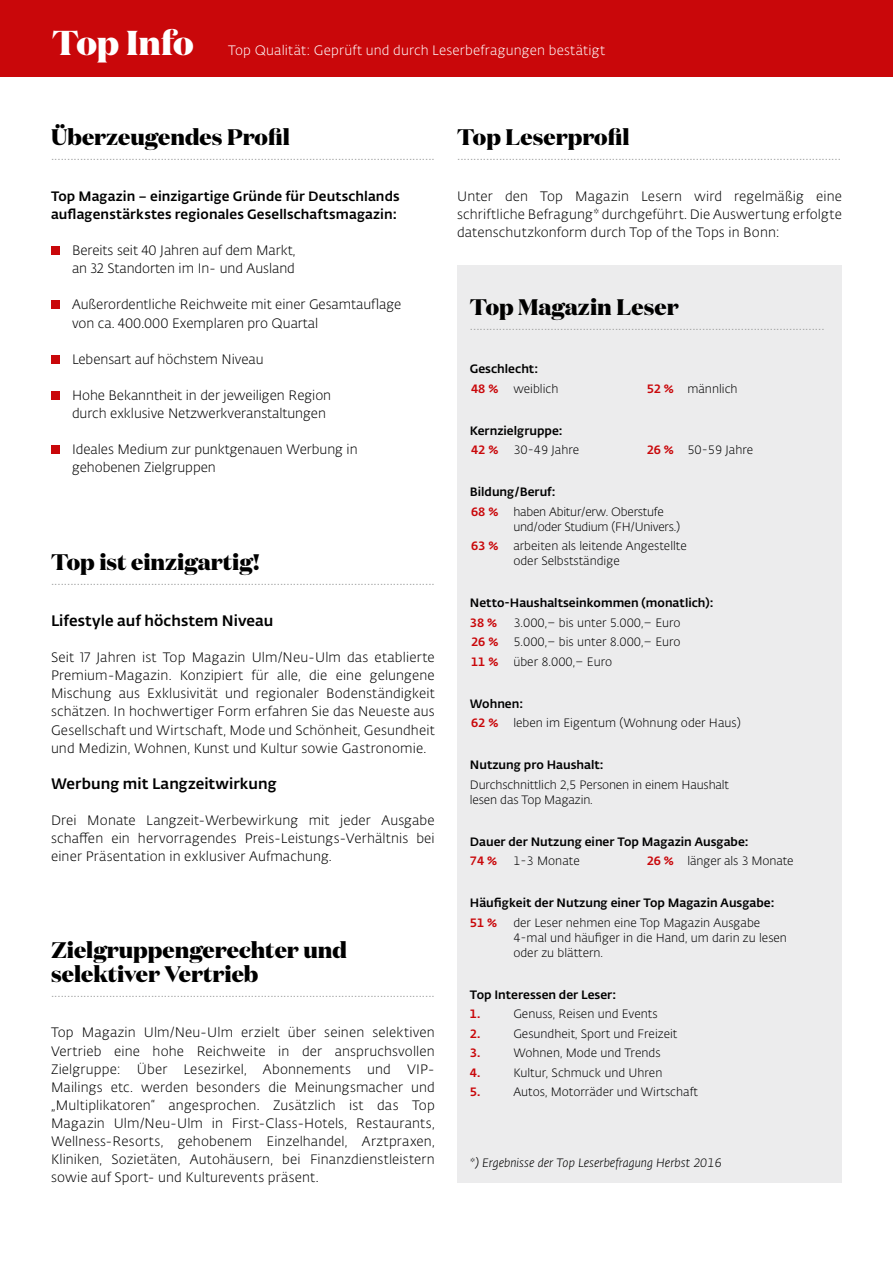
<style>
.page{position:relative;width:893px;height:1263px;background:#fff}
.page>*{position:absolute;margin:0;border:0;box-sizing:border-box;transform-origin:0 0}
.t1{font:800 34.5px "Domaine Display";color:#fff}
.t2{font:800 22.5px/24.2px "Domaine Display";color:#000}
.t3{font:300 15px "Fedra Sans Alt Std";color:#9c9d9d}
.t4{font:500 15px "Fedra Sans Alt Std";letter-spacing:.005em;color:#000}
.t5{font:300 13.5px/18.1px "Fedra Sans Alt Std";letter-spacing:-.005em;color:#000}
.t6{font:500 13.5px/18.1px "Fedra Sans Alt Std";letter-spacing:.01em;color:#000}
.t7{font:300 13.5px "Fedra Sans Alt Std";letter-spacing:.01em;color:#fff}
.t8{font:300 12px/19.5px "Fedra Sans Alt Std";color:#000}
.t9{font:500 12px/19.5px "Fedra Sans Alt Std";color:#000}
.t10{font:300 12px/19.5px "Fedra Sans Alt Std";letter-spacing:-.02em;color:#000}
.t11{font:italic 300 12px "Fedra Sans Alt Std";color:#000}
.t12{font:500 12px "Fedra Sans Alt Std";color:#c9070a}
.s1{color:#c9070a}
.s2{font-weight:300}
.s3{font-weight:500;color:#c9070a}
.s4{font-weight:500}
</style>
<div class="page">
<div style="left:0;top:0;width:893px;height:77px;background:#c9070a"></div>
<div style="left:51px;top:246px;width:9px;height:9px;background:#c9070a"></div>
<div style="left:51px;top:300px;width:9px;height:9px;background:#c9070a"></div>
<div style="left:51px;top:355px;width:9px;height:9px;background:#c9070a"></div>
<div style="left:51px;top:391px;width:9px;height:9px;background:#c9070a"></div>
<div style="left:51px;top:445px;width:9px;height:9px;background:#c9070a"></div>
<div style="left:457px;top:265px;width:385px;height:917px;background:#ececed"></div>
<h1 class="t1" style="left:52px;top:20px;width:143px">Top Info</h1>
<p class="t7" style="left:228px;top:42px;width:378px">Top Qualität: Geprüft und durch Leserbefragungen bestätigt</p>
<h2 class="t2" style="left:51px;top:125px;width:240px">Überzeugendes Profil</h2>
<p class="t3" style="left:51px;top:146px;width:385px">.......................................................................................................................</p>
<p class="t6" style="left:51px;top:187px;width:350px">Top Magazin – einzigartige Gründe für Deutschlands auflagenstärkstes regionales Gesellschaftsmagazin:</p>
<p class="t5" style="left:72px;top:242px;width:225px">Bereits seit 40 Jahren auf dem Markt, an 32 Standorten im In- und Ausland</p>
<p class="t5" style="left:72px;top:296px;width:331px">Außerordentliche Reichweite mit einer Gesamtauflage von ca. 400.000 Exemplaren pro Quartal</p>
<p class="t5" style="left:72px;top:350px;width:193px">Lebensart auf höchstem Niveau</p>
<p class="t5" style="left:72px;top:386px;width:261px">Hohe Bekanntheit in der jeweiligen Region durch exklusive Netzwerkveranstaltungen</p>
<p class="t5" style="left:72px;top:441px;width:287px">Ideales Medium zur punktgenauen Werbung in gehobenen Zielgruppen</p>
<h2 class="t2" style="left:51px;top:550px;width:210px">Top ist einzigartig!</h2>
<p class="t3" style="left:51px;top:571px;width:385px">.......................................................................................................................</p>
<p class="t4" style="left:51px;top:611px;width:224px">Lifestyle auf höchstem Niveau</p>
<p class="t5" style="left:51px;top:649px;width:385px;text-align:justify">Seit 17 Jahren ist Top Magazin Ulm/Neu-Ulm das etablierte Premium-Magazin. Konzipiert für alle, die eine gelungene Mischung aus Exklusivität und regionaler Bodenständigkeit schätzen. In hochwertiger Form erfahren Sie das Neueste aus Gesellschaft und Wirtschaft, Mode und Schönheit, Gesundheit und Medizin, Wohnen, Kunst und Kultur sowie Gastronomie.</p>
<p class="t4" style="left:51px;top:774px;width:227px">Werbung mit Langzeitwirkung</p>
<p class="t5" style="left:51px;top:811px;width:385px;text-align:justify">Drei Monate Langzeit-Werbewirkung mit jeder Ausgabe schaffen ein hervorragendes Preis-Leistungs-Verhältnis bei einer Präsentation in exklusiver Aufmachung.</p>
<h2 class="t2" style="left:51px;top:937px;width:297px">Zielgruppengerechter und selektiver Vertrieb</h2>
<p class="t3" style="left:51px;top:982px;width:385px">.......................................................................................................................</p>
<p class="t5" style="left:51px;top:1024px;width:385px;text-align:justify">Top Magazin Ulm/Neu-Ulm erzielt über seinen selektiven Vertrieb eine hohe Reichweite in der anspruchsvollen Zielgruppe: Über Lesezirkel, Abonnements und VIP-Mailings etc. werden besonders die Meinungsmacher und „Multiplikatoren“ angesprochen. Zusätzlich ist das Top Magazin Ulm/Neu-Ulm in First-Class-Hotels, Restaurants, Wellness-Resorts, gehobenem Einzelhandel, Arztpraxen, Kliniken, Sozietäten, Autohäusern, bei Finanzdienstleistern sowie auf Sport- und Kulturevents präsent.</p>
<h2 class="t2" style="left:457px;top:125px;width:174px">Top Leserprofil</h2>
<p class="t3" style="left:457px;top:146px;width:385px">.......................................................................................................................</p>
<p class="t5" style="left:457px;top:187px;width:386px;text-align:justify">Unter den Top Magazin Lesern wird regelmäßig eine schriftliche Befragung* durchgeführt. Die Auswertung erfolgte datenschutzkonform durch Top of the Tops in Bonn:</p>
<h2 class="t2" style="left:470px;top:294px;width:210px">Top Magazin Leser</h2>
<p class="t3" style="left:470px;top:316px;width:356px">..............................................................................................................</p>
<p class="t9" style="left:470px;top:359px;width:90px">Geschlecht:<br><span class="s1">48 %</span> <span class="s2">weiblich</span></p>
<p class="t8" style="left:647px;top:379px;width:92px"><span class="s3">52 %</span> männlich</p>
<p class="t9" style="left:470px;top:421px;width:111px">Kernzielgruppe:<br><span class="s1">42 %</span> <span class="s2">30-49 Jahre</span></p>
<p class="t8" style="left:647px;top:441px;width:108px"><span class="s3">26 %</span> 50-59 Jahre</p>
<p class="t10" style="left:470px;top:483px;width:195px"><span class="s4">Bildung/Beruf:<br></span><span class="s3">68 %</span> haben Abitur/erw. Oberstufe</p>
<p class="t8" style="left:471px;top:517px;width:217px;text-indent:42px">und/oder Studium (FH/Univers.)<br><span class="s3">63 %</span> arbeiten als leitende Angestellte</p>
<p class="t8" style="left:513px;top:552px;width:108px">oder Selbstständige</p>
<p class="t9" style="left:470px;top:593px;width:245px">Netto-Haushaltseinkommen (monatlich):</p>
<p class="t12" style="left:470px;top:615px;width:29px">38 %</p>
<p class="t8" style="left:471px;top:613px;width:211px;text-align:justify;text-indent:42px">3.000,– bis unter 5.000,– Euro <span class="s3">26 %</span> 5.000,– bis unter 8.000,– Euro <span class="s3">11 %</span> über 8.000,– Euro</p>
<p class="t8" style="left:470px;top:694px;width:272px"><span class="s4">Wohnen:<br></span><span class="s3">62 %</span> leben im Eigentum (Wohnung oder Haus)</p>
<p class="t9" style="left:470px;top:755px;width:135px">Nutzung pro Haushalt:</p>
<p class="t8" style="left:470px;top:777px;width:261px;line-height:15px">Durchschnittlich 2,5 Personen in einem Haushalt lesen das Top Magazin.</p>
<p class="t9" style="left:470px;top:832px;width:280px">Dauer der Nutzung einer Top Magazin Ausgabe:</p>
<p class="t12" style="left:470px;top:854px;width:29px">74 %</p>
<p class="t8" style="left:513px;top:852px;width:68px">1-3 Monate</p>
<p class="t8" style="left:647px;top:852px;width:148px"><span class="s3">26 %</span> länger als 3 Monate</p>
<p class="t9" style="left:470px;top:893px;width:306px">Häufigkeit der Nutzung einer Top Magazin Ausgabe:</p>
<p class="t12" style="left:470px;top:915px;width:29px">51 %</p>
<p class="t8" style="left:513px;top:915px;width:275px;line-height:15px">der Leser nehmen eine Top Magazin Ausgabe<br>4-mal und häufiger in die Hand, um darin zu lesen oder zu blättern.</p>
<p class="t9" style="left:470px;top:985px;width:148px">Top Interessen der Leser:</p>
<p class="t12" style="left:470px;top:1007px;width:12px">1.</p>
<p class="t8" style="left:513px;top:1005px;width:146px">Genuss, Reisen und Events</p>
<p class="t12" style="left:470px;top:1026px;width:12px">2.</p>
<p class="t8" style="left:513px;top:1024px;width:166px">Gesundheit, Sport und Freizeit</p>
<p class="t12" style="left:470px;top:1046px;width:12px">3.</p>
<p class="t8" style="left:513px;top:1044px;width:149px">Wohnen, Mode und Trends</p>
<p class="t12" style="left:470px;top:1065px;width:12px">4.</p>
<p class="t8" style="left:513px;top:1063px;width:150px">Kultur, Schmuck und Uhren</p>
<p class="t12" style="left:470px;top:1085px;width:12px">5.</p>
<p class="t8" style="left:513px;top:1083px;width:186px">Autos, Motorräder und Wirtschaft</p>
<p class="t11" style="left:470px;top:1155px;width:253px">*) Ergebnisse der Top Leserbefragung Herbst 2016</p>
</div>
